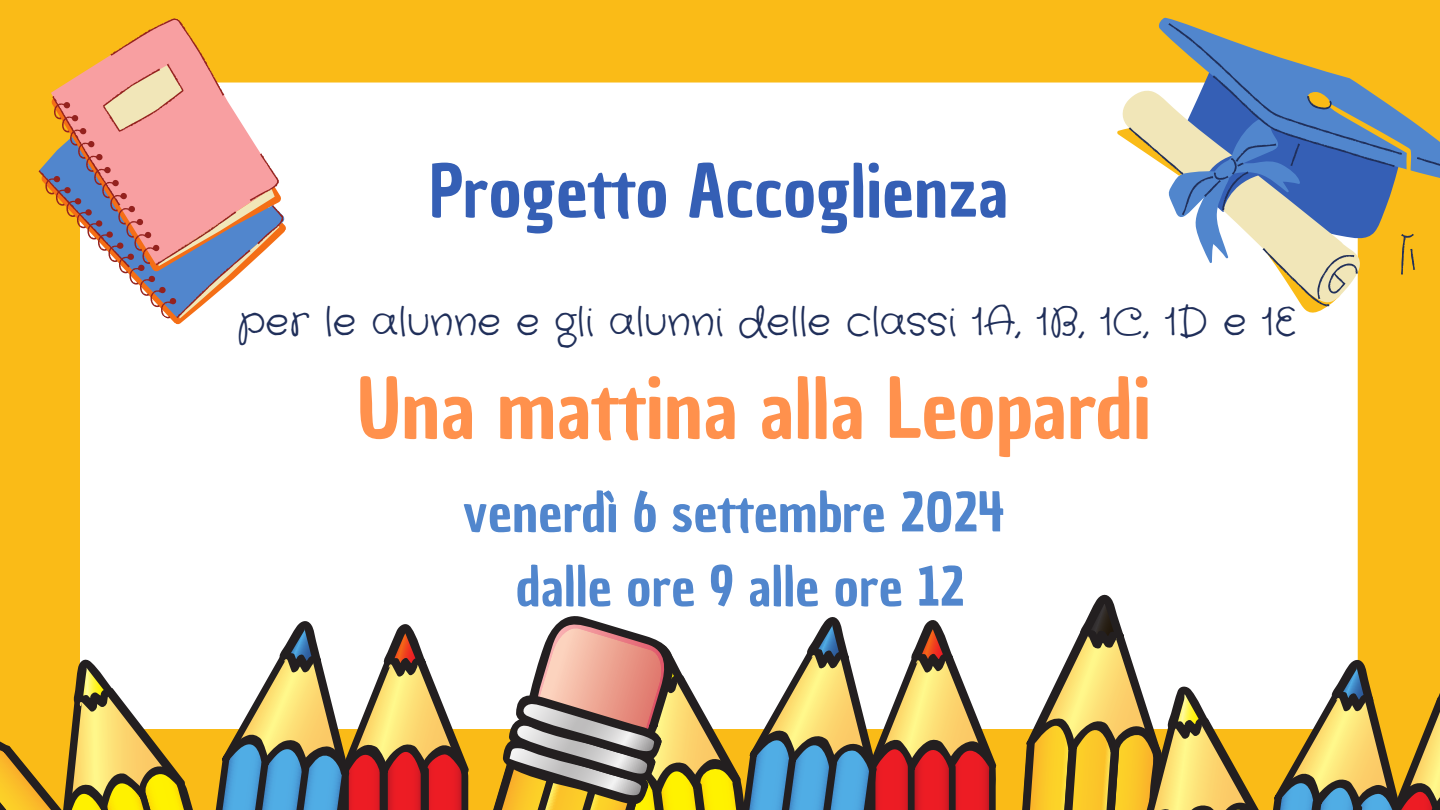
<style>
.page{position:relative;width:1440px;height:810px;background:#fabb17}
.page>*{position:absolute;margin:0;border:0;box-sizing:border-box;transform-origin:0 0}
.t1{font:80.3px "Chau Philomene One";color:#ff914d}
.t2{font:70.3px "Chau Philomene One";color:#355fb5}
.t3{font:53.5px/74.2px "Chau Philomene One";color:#5186cd;text-align:center}
.t4{font:40px "Crafty Girls";color:#202f5a}
</style>
<div class="page">
<div style="left:80px;top:83px;width:1278px;height:646px;background:#fff;border-radius:27px"></div>
<svg style="left:1022px;top:592px;width:418px;height:218px"></svg>
<svg style="left:0;top:616px;width:997px;height:194px"></svg>
<svg style="left:1117px;top:100px;width:241px;height:213px"></svg>
<svg style="left:1129px;top:23px;width:311px;height:283px"></svg>
<svg style="left:38px;top:18px;width:306px;height:307px"></svg>
<p class="t2" style="left:429px;top:144px;width:581px">Progetto Accoglienza</p>
<p class="t4" style="left:238px;top:295px;width:1059px">per le alunne e gli alunni delle classi 1A, 1B, 1C, 1D e 1E</p>
<h2 class="t1" style="left:357px;top:355px;width:796px">Una mattina alla Leopardi</h2>
<p class="t3" style="left:463px;top:476px;width:544px">venerdì 6 settembre 2024 dalle ore 9 alle ore 12</p>
</div>
